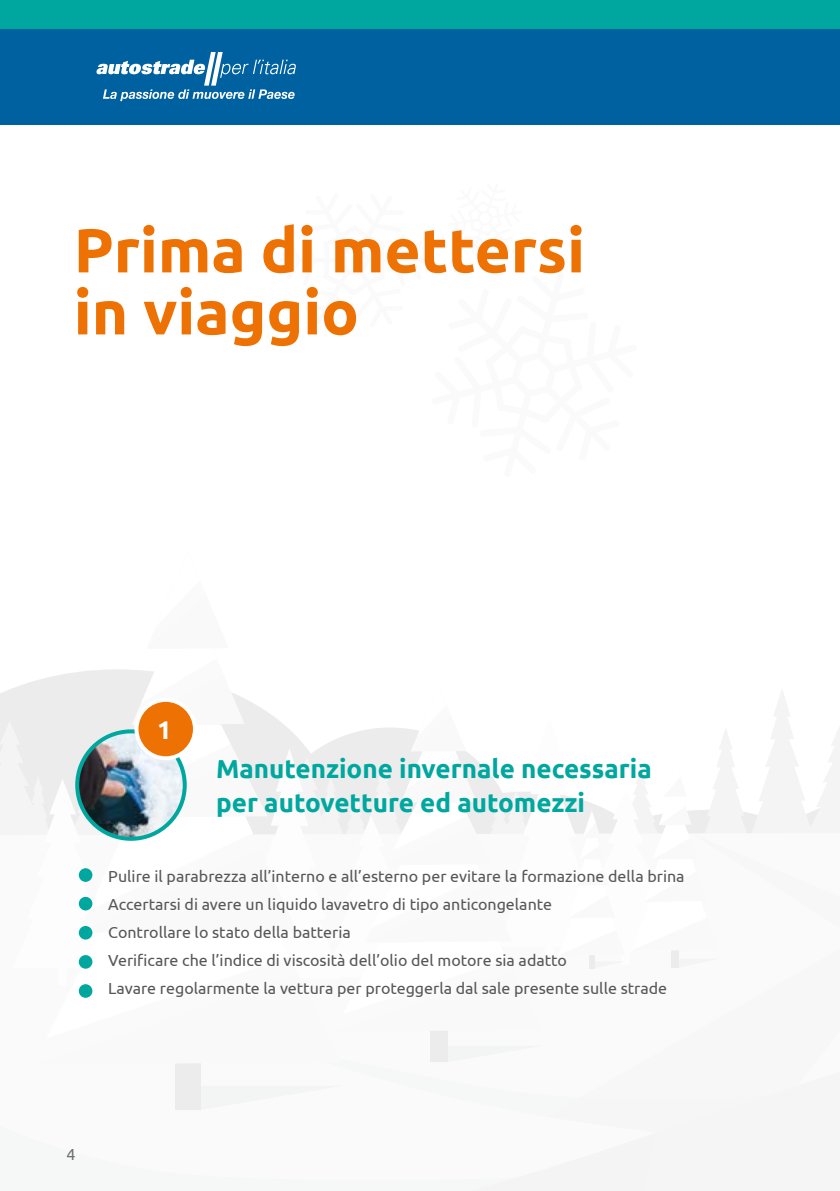
<style>
.page{position:relative;width:840px;height:1191px;background:#fff}
.page>*{position:absolute;margin:0;border:0;box-sizing:border-box;transform-origin:0 0}
.t1{font:700 62px/62px "Ubuntu";color:#ee7203}
.t2{font:700 26px/34px "Ubuntu";color:#00a79f}
.t3{font:700 25.6px "Ubuntu";color:#fff}
.t4{font:16px/28px "Ubuntu";color:#575756}
</style>
<div class="page">
<div style="left:0;top:28px;width:839px;height:97px;background:#0061a1"></div>
<div style="left:0;top:0;width:839px;height:28px;background:#00a79f"></div>
<svg style="left:96px;top:52px;width:200px;height:49px"></svg>
<svg style="left:175px;top:1109px;width:371px;height:82px"></svg>
<div style="left:201px;top:1086px;width:136px;height:23px;background:#f3f4f4"></div>
<div style="left:175px;top:1038px;width:26px;height:71px;background:#ececed"></div>
<svg style="left:0;top:669px;width:839px;height:394px"></svg>
<svg style="left:546px;top:833px;width:293px;height:358px"></svg>
<img style="left:77px;top:731px;width:108px;height:107px;border-radius:54px">
<div style="left:75px;top:729px;width:112px;height:112px;border:4px solid #00a79f;border-radius:50%"></div>
<div style="left:79px;top:868px;width:13px;height:14px;background:#00a79f;border-radius:50%"></div>
<div style="left:79px;top:897px;width:13px;height:13px;background:#00a79f;border-radius:50%"></div>
<div style="left:79px;top:926px;width:13px;height:13px;background:#00a79f;border-radius:50%"></div>
<div style="left:79px;top:955px;width:13px;height:13px;background:#00a79f;border-radius:50%"></div>
<div style="left:79px;top:984px;width:13px;height:13px;background:#00a79f;border-radius:50%"></div>
<div style="left:136px;top:700px;width:59px;height:58px;background:#ee7203;border-radius:50%"></div>
<div style="left:134px;top:698px;width:63px;height:62px;border:4px solid #fff;border-radius:50%"></div>
<h1 class="t1" style="left:74px;top:218px;width:512px">Prima di mettersi in viaggio</h1>
<h3 class="t3" style="left:157px;top:714px;width:16px">1</h3>
<h2 class="t2" style="left:216px;top:751px;width:437px">Manutenzione invernale necessaria per autovetture ed automezzi</h2>
<p class="t4" style="left:108px;top:861px;width:577px">Pulire il parabrezza all’interno e all’esterno per evitare la formazione della brina Accertarsi di avere un liquido lavavetro di tipo anticongelante<br>Controllare lo stato della batteria<br>Verificare che l’indice di viscosità dell’olio del motore sia adatto<br>Lavare regolarmente la vettura per proteggerla dal sale presente sulle strade</p>
<p class="t4" style="left:67px;top:1140px;width:11px">4</p>
</div>
